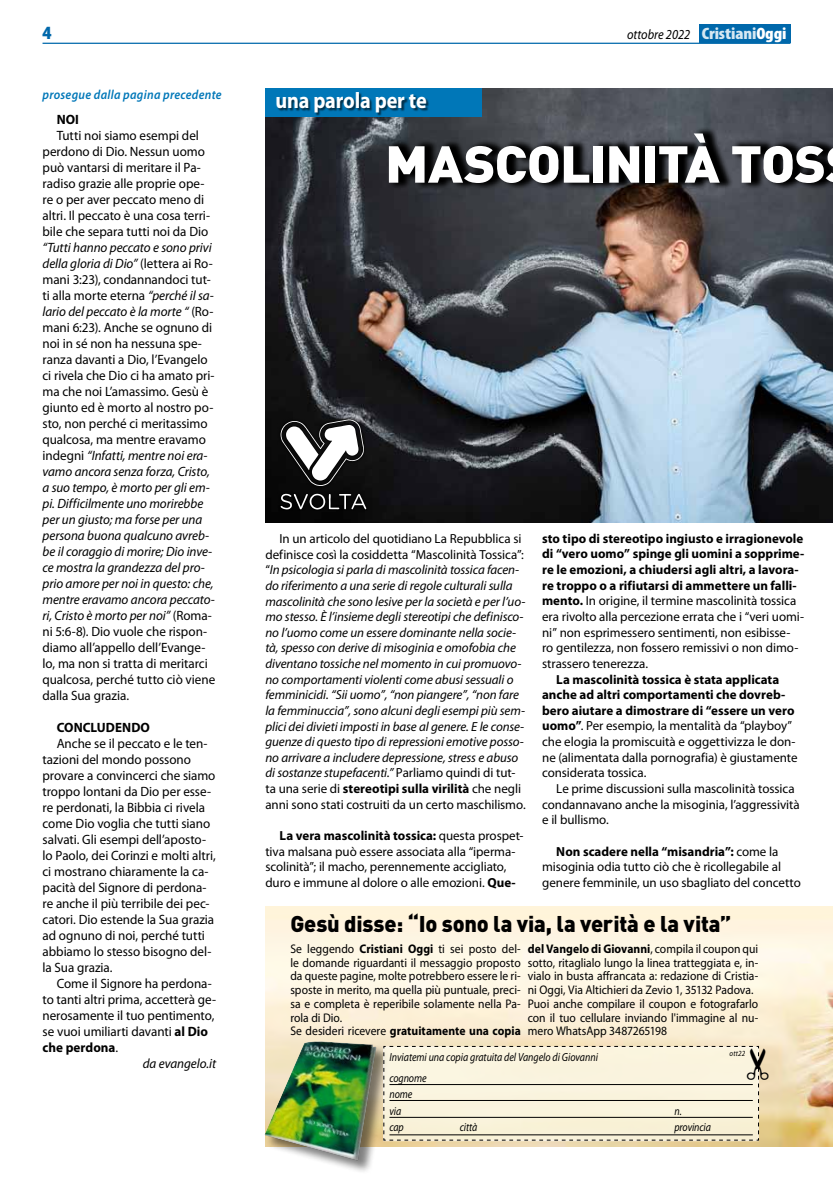
<style>
.page{position:relative;width:833px;height:1188px;background:#fff}
.page>*{position:absolute;margin:0;border:0;box-sizing:border-box;transform-origin:0 0}
.t1{font:900 51.12px "DIN";letter-spacing:-.01em;color:#fff;scale:1.05 1}
.t2{font:900 22.5px "DIN";letter-spacing:-.005em;color:#000}
.t3{font:700 22.5px "Myriad Pro";letter-spacing:-.01em;color:#fff;scale:.9 1}
.t4{font:900 condensed 18.75px "Myriad Pro";color:#0068ab;scale:1.1 1}
.t5{font:italic 13.75px "Myriad Pro";color:#000;scale:.9 1}
.t6{font:13.5px/16px "Myriad Pro";letter-spacing:-.005em;color:#000}
.t7{font:700 13.5px "Myriad Pro";letter-spacing:.005em;color:#000}
.t8{font:italic 13.5px "Myriad Pro";letter-spacing:-.005em;color:#000}
.t9{font:13.12px/15.6px "Myriad Pro";letter-spacing:-.005em;color:#000}
.t10{font:italic 13.12px/15.6px "Myriad Pro";letter-spacing:-.005em;color:#000}
.t11{font:italic 600 13.12px "Myriad Pro";letter-spacing:.025em;color:#0077b8;scale:.92 1}
.t12{font:12.5px/13.8px "Myriad Pro";color:#000;scale:.93 1}
.t13{font:italic 11.75px/16.4px "Myriad Pro";letter-spacing:-.005em;color:#000;scale:.85 1}
.t14{font:italic 7.88px "Myriad Pro";letter-spacing:.02em;color:#000;scale:.9 1}
.s1{font-style:italic}
.s2{font-weight:700}
.s3{font-weight:400}
.s4{font-weight:900;font-style:normal;font-stretch:condensed;font-size:16.62px;color:#d7e8f2}
.s5{font-weight:900;font-style:normal;font-stretch:condensed;font-size:16.62px;color:#fff}
.s6{font-style:normal}
.s7{font-weight:700;font-style:normal}
</style>
<div class="page">
<img style="left:265px;top:89px;width:568px;height:433px">
<svg style="left:388px;top:125px;width:445px;height:64px;background:#26272b"></svg>
<div style="left:698px;top:25px;width:92px;height:18px;background:#0068ab"></div>
<hr style="left:43px;top:43px;width:747px;height:1px;background:#0068ab">
<div style="left:265px;top:89px;width:216px;height:28px;background:#0077b8"></div>
<div style="left:277px;top:92px;width:152px;height:24px;background:#000;opacity:.6"></div>
<img style="left:265px;top:906px;width:568px;height:240px">
<svg style="left:277px;top:415px;width:91px;height:96px;background:#272728"></svg>
<img style="left:280px;top:419px;width:84px;height:67px">
<svg style="left:264px;top:1024px;width:504px;height:148px"></svg>
<h3 class="t4" style="left:43px;top:21px;width:10px">4</h3>
<p class="t11" style="left:43px;top:86px;width:196px">prosegue dalla pagina precedente</p>
<p class="t7" style="left:57px;top:110px;width:24px">NOI</p>
<p class="t6" style="left:43px;top:127px;width:169px;text-indent:14px">Tutti noi siamo esempi del perdono di Dio. Nessun uomo può vantarsi di meritare il Pa&shy;radiso grazie alle proprie ope&shy;re o per aver peccato meno di altri. Il peccato è una cosa terri&shy;bile che separa tutti noi da Dio</p>
<p class="t6" style="left:43px;top:239px;width:174px"><span class="s1">“Tutti hanno peccato e sono privi della gloria di Dio”</span> (lettera ai Ro&shy;mani 3:23), condannandoci tut&shy;ti alla morte eterna <span class="s1">“perché il sa&shy;lario del peccato è la morte “</span> (Ro&shy;mani 6:23). Anche se ognuno di noi in sé non ha nessuna spe&shy;ranza davanti a Dio, l’Evangelo ci rivela che Dio ci ha amato pri&shy;ma che noi L’amassimo. Gesù è giunto ed è morto al nostro po&shy;sto, non perché ci meritassimo qualcosa, ma mentre eravamo indegni <span class="s1">“Infatti, mentre noi era&shy;vamo ancora senza forza, Cristo, a suo tempo, è morto per gli em&shy;pi. Difficilmente uno morirebbe per un giusto; ma forse per una persona buona qualcuno avreb&shy;be il coraggio di morire; Dio inve&shy;ce mostra la grandezza del pro&shy;prio amore per noi in questo: che, mentre eravamo ancora peccato&shy;ri, Cristo è morto per noi”</span> (Roma&shy;ni 5:6-8). Dio vuole che rispon&shy;diamo all’appello dell’Evange&shy;lo, ma non si tratta di meritarci qualcosa, perché tutto ciò viene dalla Sua grazia.</p>
<p class="t7" style="left:57px;top:718px;width:95px">CONCLUDENDO</p>
<p class="t6" style="left:43px;top:735px;width:175px;text-indent:14px">Anche se il peccato e le ten&shy;tazioni del mondo possono provare a convincerci che siamo troppo lontani da Dio per esse&shy;re perdonati, la Bibbia ci rivela come Dio voglia che tutti siano salvati. Gli esempi dell’aposto&shy;lo Paolo, dei Corinzi e molti altri, ci mostrano chiaramente la ca&shy;pacità del Signore di perdona&shy;re anche il più terribile dei pec&shy;catori. Dio estende la Sua grazia ad ognuno di noi, perché tutti abbiamo lo stesso bisogno del&shy;la Sua grazia.</p>
<p class="t6" style="left:57px;top:975px;width:157px">Come il Signore ha perdona-</p>
<p class="t6" style="left:42px;top:991px;width:175px">to tanti altri prima, accetterà ge-</p>
<p class="t6" style="left:42px;top:1007px;width:173px">nerosamente il tuo pentimento,</p>
<p class="t6" style="left:42px;top:1023px;width:167px">se vuoi umiliarti davanti <span class="s2">al Dio</span></p>
<p class="t7" style="left:42px;top:1038px;width:77px">che perdona<span class="s3">.</span></p>
<p class="t8" style="left:143px;top:1054px;width:75px">da evangelo.it</p>
<h2 class="t3" style="left:275px;top:86px;width:169px">una parola per te</h2>
<p class="t5" style="left:627px;top:26px;width:179px">ottobre 2022 <span class="s4">Cristiani</span><span class="s5">Oggi</span></p>
<h1 class="t1" style="left:385px;top:130px;width:417px">mascolinità tos</h1>
<p class="t10" style="left:265px;top:530px;width:262px;text-indent:14px"><span class="s6">In un articolo del quotidiano La Repubblica si definisce così la cosiddetta “Mascolinità Tossica”: “</span>In psicologia si parla di mascolinità tossica facen&shy;do riferimento a una serie di regole culturali sulla mascolinità che sono lesive per la società e per l’uo&shy;mo stesso. È l’insieme degli stereotipi che definisco&shy;no l’uomo come un essere dominante nella socie&shy;tà, spesso con derive di misoginia e omofobia che diventano tossiche nel momento in cui promuovo&shy;no comportamenti violenti come abusi sessuali o femminicidi. “Sii uomo”, “non piangere”, “non fare la femminuccia”, sono alcuni degli esempi più sem&shy;plici dei divieti imposti in base al genere. E le conse&shy;guenze di questo tipo di repressioni emotive posso&shy;no arrivare a includere depressione, stress e abuso di sostanze stupefacenti.” <span class="s6">Parliamo quindi di tut&shy;ta una serie di</span> <span class="s7">stereotipi sulla virilità</span> <span class="s6">che negli anni sono stati costruiti da un certo maschilismo.</span></p>
<p class="t9" style="left:265px;top:827px;width:260px;text-indent:14px"><span class="s2">La vera mascolinità tossica:</span> questa prospet&shy;tiva malsana può essere associata alla “iperma&shy;scolinità”; il macho, perennemente accigliato, duro e immune al dolore o alle emozioni. <span class="s2">Que-</span></p>
<p class="t9" style="left:542px;top:530px;width:264px"><span class="s2">sto tipo di stereotipo ingiusto e irragionevole di “vero uomo” spinge gli uomini a sopprime&shy;re le emozioni, a chiudersi agli altri, a lavora&shy;re troppo o a rifiutarsi di ammettere un falli&shy;mento.</span> In origine, il termine mascolinità tossica era rivolto alla percezione errata che i “veri uomi&shy;ni” non esprimessero sentimenti, non esibisse&shy;ro gentilezza, non fossero remissivi o non dimo&shy;strassero tenerezza.</p>
<p class="t9" style="left:542px;top:671px;width:257px;text-indent:14px"><span class="s2">La mascolinità tossica è stata applicata anche ad altri comportamenti che dovreb&shy;bero aiutare a dimostrare di “essere un vero uomo”</span>. Per esempio, la mentalità da “playboy” che elogia la promiscuità e oggettivizza le don&shy;ne (alimentata dalla pornografia) è giustamente considerata tossica.</p>
<p class="t9" style="left:542px;top:780px;width:259px;text-indent:14px">Le prime discussioni sulla mascolinità tossica condannavano anche la misoginia, l’aggressività e il bullismo.</p>
<p class="t9" style="left:542px;top:842px;width:260px;text-indent:14px"><span class="s2">Non scadere nella “misandria”:</span> come la misoginia odia tutto ciò che è ricollegabile al genere femminile, un uso sbagliato del concetto</p>
<h2 class="t2" style="left:290px;top:908px;width:442px">Gesù disse: “Io sono la via, la verità e la vita”</h2>
<p class="t12" style="left:290px;top:941px;width:249px">Se leggendo <span class="s2">Cristiani Oggi</span> ti sei posto del&shy;le domande riguardanti il messaggio proposto da queste pagine, molte potrebbero essere le ri&shy;sposte in merito, ma quella più puntuale, preci&shy;sa e completa è reperibile solamente nella Pa&shy;rola di Dio.<br>Se desideri ricevere <span class="s2">gratuitamente una copia</span></p>
<p class="t12" style="left:528px;top:941px;width:249px"><span class="s2">del Vangelo di Giovanni</span>, compila il coupon qui sotto, ritaglialo lungo la linea tratteggiata e, in&shy;vialo in busta affrancata a: redazione di Cristia&shy;ni Oggi, Via Altichieri da Zevio 1, 35132 Padova.<br>Puoi anche compilare il coupon e fotografarlo con il tuo cellulare inviando l'immagine al nu&shy;mero WhatsApp 3487265198</p>
<p class="t13" style="left:389px;top:1069px;width:45px">cognome nome via</p>
<p class="t13" style="left:389px;top:1048px;width:247px">Inviatemi una copia gratuita del Vangelo di Giovanni</p>
<p class="t14" style="left:729px;top:1048px;width:19px">ott22</p>
<p class="t13" style="left:674px;top:1101px;width:10px">n.</p>
<p class="t13" style="left:389px;top:1118px;width:18px">cap</p>
<p class="t13" style="left:460px;top:1118px;width:22px">città</p>
<p class="t13" style="left:674px;top:1118px;width:44px">provincia</p>
</div>
